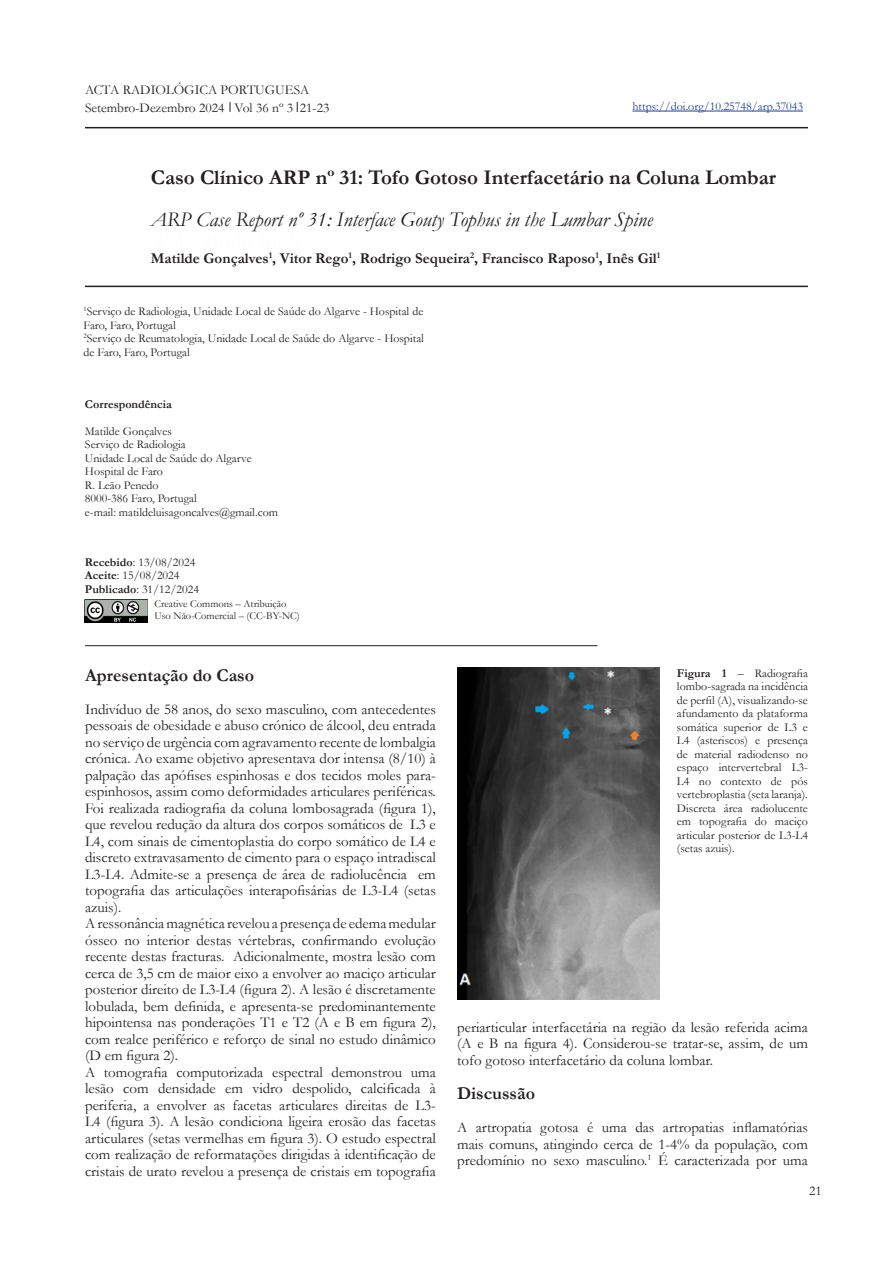
<style>
.page{position:relative;width:893px;height:1263px;background:#fff}
.page>*{position:absolute;margin:0;border:0;box-sizing:border-box;transform-origin:0 0}
.t1{font:700 21px "Garamond";color:#231f20}
.t2{font:italic 21px "Garamond";color:#231f20}
.t3{font:700 18px "Garamond";color:#231f20}
.t4{font:15px/16.5px "Garamond";color:#231f20;text-align:justify}
.t5{font:700 15px "Garamond";color:#231f20}
.t6{font:13.5px "Garamond";color:#231f20}
.t7{font:12px/13.5px "Garamond";color:#231f20}
.t8{font:12px "Garamond";color:#253f8e}
.t9{font:700 12px "Garamond";color:#231f20}
.t10{font:10.5px "Garamond";color:#231f20}
.s1{font-weight:700}
</style>
<div class="page">
<hr style="left:85px;top:127px;width:723px;height:1px;background:#231f20">
<hr style="left:85px;top:286px;width:723px;height:1px;background:#231f20">
<hr style="left:85px;top:645px;width:512px;height:1px;background:#231f20">
<hr style="left:632px;top:111px;width:171px;height:1px;background:#253f8e">
<img style="left:84px;top:600px;width:64px;height:22px">
<img style="left:458px;top:668px;width:201px;height:331px">
<p class="t6" style="left:85px;top:81px;width:226px">ACTA RADIOLÓGICA PORTUGUESA</p>
<p class="t6" style="left:85px;top:99px;width:246px">Setembro-Dezembro 2024 Vol 36 nº 3 21-23</p>
<p class="t8" style="left:632px;top:98px;width:172px">https://doi.org/10.25748/arp.37043</p>
<p class="t1" style="left:151px;top:163px;width:627px">Caso Clínico ARP nº 31: Tofo Gotoso Interfacetário na Coluna Lombar</p>
<p class="t2" style="left:151px;top:205px;width:504px">ARP Case Report nº 31: Interface Gouty Tophus in the Lumbar Spine</p>
<p class="t5" style="left:151px;top:248px;width:511px">Matilde Gonçalves<sup>1</sup>, Vitor Rego<sup>1</sup>, Rodrigo Sequeira<sup>2</sup>, Francisco Raposo<sup>1</sup>, Inês Gil<sup>1</sup></p>
<p class="t7" style="left:84px;top:304px;width:341px"><sup>1</sup>Serviço de Radiologia, Unidade Local de Saúde do Algarve - Hospital de<br>Faro, Faro, Portugal</p>
<p class="t7" style="left:84px;top:331px;width:342px"><sup>2</sup>Serviço de Reumatologia, Unidade Local de Saúde do Algarve - Hospital de Faro, Faro, Portugal</p>
<p class="t9" style="left:85px;top:396px;width:88px">Correspondência</p>
<p class="t7" style="left:85px;top:424px;width:88px">Matilde Gonçalves</p>
<p class="t7" style="left:85px;top:437px;width:102px">Serviço de Radiologia</p>
<p class="t7" style="left:85px;top:451px;width:168px">Unidade Local de Saúde do Algarve</p>
<p class="t7" style="left:85px;top:464px;width:80px">Hospital de Faro</p>
<p class="t7" style="left:85px;top:478px;width:75px">R. Leão Penedo</p>
<p class="t7" style="left:85px;top:491px;width:113px">8000-386 Faro, Portugal</p>
<p class="t7" style="left:85px;top:505px;width:195px">e-mail: matildeluisagoncalves@gmail.com</p>
<p class="t7" style="left:85px;top:555px;width:112px"><span class="s1">Recebido</span>: 13/08/2024</p>
<p class="t7" style="left:85px;top:568px;width:96px"><span class="s1">Aceite</span>: 15/08/2024</p>
<p class="t7" style="left:85px;top:582px;width:116px"><span class="s1">Publicado</span>: 31/12/2024</p>
<p class="t10" style="left:154px;top:596px;width:134px">Creative Commons – Atribuição</p>
<p class="t10" style="left:154px;top:608px;width:147px">Uso Não-Comercial – (CC-BY-NC)</p>
<p class="t3" style="left:85px;top:663px;width:171px">Apresentação do Caso</p>
<p class="t4" style="left:85px;top:700px;width:352px">Indivíduo de 58 anos, do sexo masculino, com antecedentes pessoais de obesidade e abuso crónico de álcool, deu entrada no serviço de urgência com agravamento recente de lombalgia crónica. Ao exame objetivo apresentava dor intensa (8/10) à palpação das apófises espinhosas e dos tecidos moles para&shy;espinhosos, assim como deformidades articulares periféricas.</p>
<p class="t4" style="left:85px;top:799px;width:352px">Foi realizada radiografia da coluna lombosagrada (figura 1), que revelou redução da altura dos corpos somáticos de L3 e L4, com sinais de cimentoplastia do corpo somático de L4 e discreto extravasamento de cimento para o espaço intradiscal L3-L4. Admite-se a presença de área de radiolucência em topografia das articulações interapofisárias de L3-L4 (setas azuis).</p>
<p class="t4" style="left:85px;top:915px;width:352px">A ressonância magnética revelou a presença de edema medular ósseo no interior destas vértebras, confirmando evolução recente destas fracturas. Adicionalmente, mostra lesão com cerca de 3,5 cm de maior eixo a envolver ao maciço articular posterior direito de L3-L4 (figura 2). A lesão é discretamente lobulada, bem definida, e apresenta-se predominantemente hipointensa nas ponderações T1 e T2 (A e B em figura 2), com realce periférico e reforço de sinal no estudo dinâmico (D em figura 2).</p>
<p class="t4" style="left:85px;top:1063px;width:352px">A tomografia computorizada espectral demonstrou uma lesão com densidade em vidro despolido, calcificada à periferia, a envolver as facetas articulares direitas de L3- L4 (figura 3). A lesão condiciona ligeira erosão das facetas articulares (setas vermelhas em figura 3). O estudo espectral com realização de reformatações dirigidas à identificação de cristais de urato revelou a presença de cristais em topografia</p>
<p class="t7" style="left:677px;top:666px;width:132px;text-align:justify"><span class="s1">Figura 1</span> – Radiografia lombo-sagrada na incidência de perfil (A), visualizando-se afundamento da plataforma somática superior de L3 e L4 (asteriscos) e presença de material radiodenso no espaço intervertebral L3- L4 no contexto de pós vertebroplastia (seta laranja).<br>Discreta área radiolucente em topografia do maciço articular posterior de L3-L4 (setas azuis).</p>
<p class="t4" style="left:457px;top:1018px;width:352px">periarticular interfacetária na região da lesão referida acima (A e B na figura 4). Considerou-se tratar-se, assim, de um tofo gotoso interfacetário da coluna lombar.</p>
<p class="t3" style="left:457px;top:1081px;width:80px">Discussão</p>
<p class="t4" style="left:457px;top:1119px;width:352px">A artropatia gotosa é uma das artropatias inflamatórias mais comuns, atingindo cerca de 1-4% da população, com predomínio no sexo masculino.<sup>1</sup> É caracterizada por uma</p>
<p class="t6" style="left:809px;top:1182px;width:14px">21</p>
</div>
